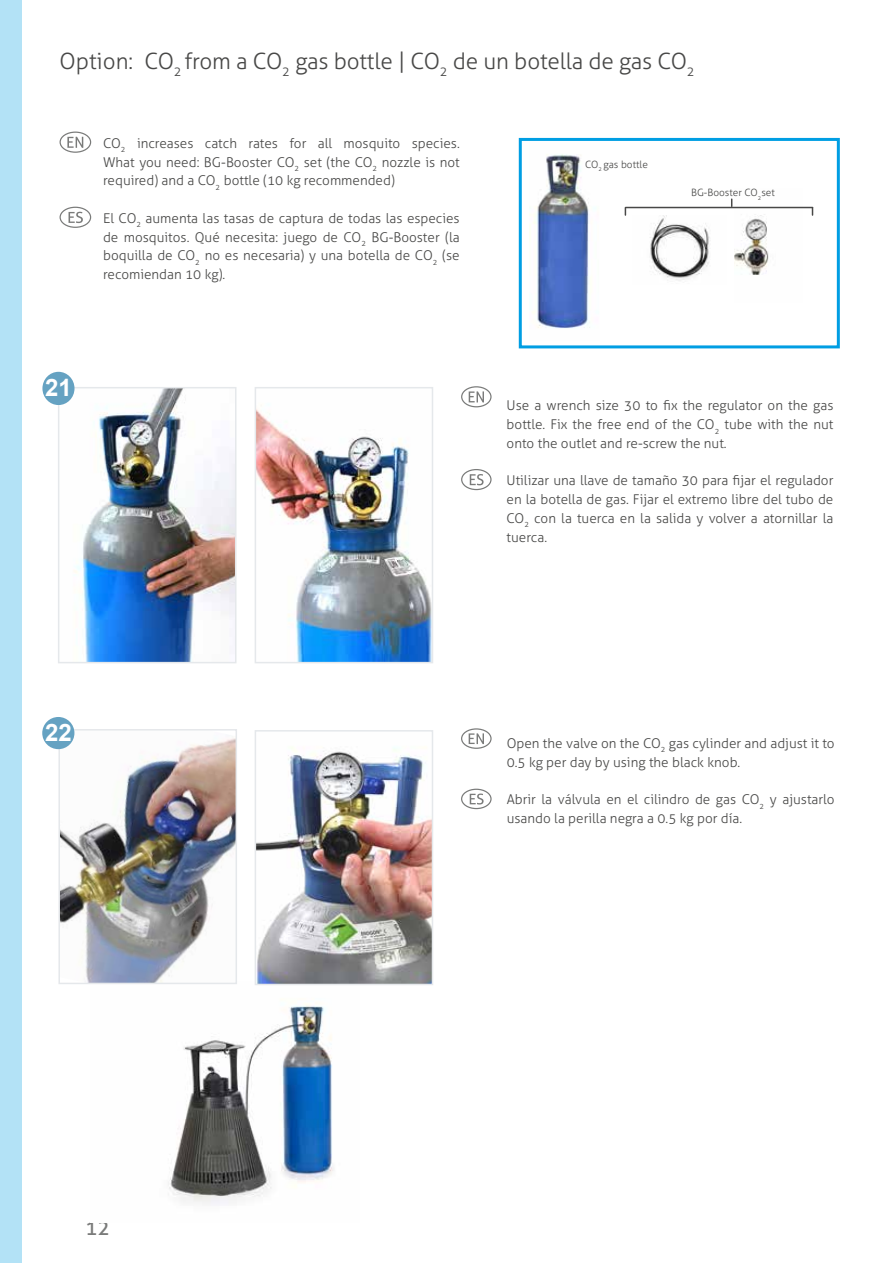
<style>
.page{position:relative;width:893px;height:1263px;background:#fff}
.page>*{position:absolute;margin:0;border:0;box-sizing:border-box;transform-origin:0 0}
.t1{font:700 24px "Arial";color:#fff}
.t2{font:300 22.5px "Aller";letter-spacing:-.01em;color:#484847}
.t3{font:21px "Aller";color:#7a7b7a}
.t4{font:300 13.5px/18.8px "Aller";color:#484847;text-align:justify}
.t5{font:300 10.05px "Aller";color:#484847}
</style>
<div class="page">
<svg style="left:60px;top:207px;width:31px;height:20px"></svg>
<div style="left:60px;top:207px;width:31px;height:21px;border:1px solid #7a7b7a;border-radius:50%"></div>
<svg style="left:69px;top:212px;width:14px;height:11px"></svg>
<svg style="left:60px;top:132px;width:31px;height:20px"></svg>
<div style="left:60px;top:132px;width:31px;height:21px;border:1px solid #7a7b7a;border-radius:50%"></div>
<svg style="left:67px;top:137px;width:16px;height:11px"></svg>
<img style="left:168px;top:1004px;width:166px;height:201px">
<img style="left:529px;top:154px;width:67px;height:175px">
<div style="left:519px;top:138px;width:321px;height:210px;border:3px solid #009ee3"></div>
<img style="left:734px;top:206px;width:68px;height:69px">
<hr style="left:625px;top:207px;width:188px;height:1px;background:#484847">
<svg style="left:462px;top:789px;width:29px;height:19px"></svg>
<div style="left:461px;top:789px;width:31px;height:20px;border:1px solid #7a7b7a;border-radius:50%"></div>
<svg style="left:470px;top:793px;width:14px;height:11px"></svg>
<svg style="left:462px;top:729px;width:29px;height:19px"></svg>
<div style="left:461px;top:728px;width:31px;height:21px;border:1px solid #7a7b7a;border-radius:50%"></div>
<svg style="left:469px;top:733px;width:15px;height:11px"></svg>
<img style="left:258px;top:404px;width:172px;height:256px">
<div style="left:255px;top:387px;width:178px;height:276px;border:2px solid #e5e8eb"></div>
<svg style="left:462px;top:470px;width:29px;height:19px"></svg>
<div style="left:461px;top:469px;width:31px;height:21px;border:1px solid #7a7b7a;border-radius:50%"></div>
<svg style="left:470px;top:474px;width:14px;height:11px"></svg>
<svg style="left:462px;top:387px;width:29px;height:20px"></svg>
<div style="left:461px;top:386px;width:31px;height:21px;border:1px solid #7a7b7a;border-radius:50%"></div>
<svg style="left:469px;top:391px;width:15px;height:11px"></svg>
<img style="left:63px;top:390px;width:170px;height:270px">
<div style="left:58px;top:387px;width:178px;height:276px;border:2px solid #e5e8eb"></div>
<img style="left:61px;top:732px;width:173px;height:249px">
<div style="left:58px;top:729px;width:179px;height:255px;border:2px solid #e5e8eb"></div>
<img style="left:258px;top:747px;width:172px;height:235px">
<div style="left:255px;top:730px;width:178px;height:255px;border:2px solid #e5e8eb"></div>
<img style="left:650px;top:216px;width:60px;height:65px">
<div style="left:42px;top:372px;width:33px;height:33px;background:#65a2c2;border-radius:50%"></div>
<div style="left:42px;top:717px;width:32px;height:32px;background:#65a2c2;border-radius:50%"></div>
<div style="left:0;top:0;width:21px;height:1263px;background:#b3e2f6"></div>
<h2 class="t2" style="left:60px;top:47px;width:637px">Option: CO<sub>2</sub> from a CO<sub>2</sub> gas bottle | CO<sub>2</sub> de un botella de gas CO<sub>2</sub></h2>
<p class="t4" style="left:103px;top:134px;width:358px">CO<sub>2</sub> increases catch rates for all mosquito species.<br>What you need: BG-Booster CO<sub>2</sub> set (the CO<sub>2</sub> nozzle is not required) and a CO<sub>2</sub> bottle (10 kg recommended)</p>
<p class="t4" style="left:103px;top:209px;width:358px">El CO<sub>2</sub> aumenta las tasas de captura de todas las especies de mosquitos. Qué necesita: juego de CO<sub>2</sub> BG-Booster (la boquilla de CO<sub>2</sub> no es necesaria) y una botella de CO<sub>2</sub> (se recomiendan 10 kg).</p>
<h1 class="t1" style="left:45px;top:371px;width:28px">21</h1>
<p class="t5" style="left:585px;top:158px;width:64px">CO<sub>2</sub> gas bottle</p>
<p class="t5" style="left:691px;top:187px;width:85px">BG-Booster CO<sub>2</sub>set</p>
<p class="t4" style="left:507px;top:396px;width:328px">Use a wrench size 30 to fix the regulator on the gas bottle. Fix the free end of the CO<sub>2</sub> tube with the nut onto the outlet and re-screw the nut.</p>
<p class="t4" style="left:506px;top:471px;width:328px">Utilizar una llave de tamaño 30 para fijar el regulador en la botella de gas. Fijar el extremo libre del tubo de CO<sub>2</sub> con la tuerca en la salida y volver a atornillar la tuerca.</p>
<h1 class="t1" style="left:45px;top:715px;width:28px">22</h1>
<p class="t4" style="left:507px;top:734px;width:329px">Open the valve on the CO<sub>2</sub> gas cylinder and adjust it to<br>0.5 kg per day by using the black knob.</p>
<p class="t4" style="left:507px;top:790px;width:330px">Abrir la válvula en el cilindro de gas CO<sub>2</sub> y ajustarlo usando la perilla negra a 0.5 kg por día.</p>
<h3 class="t3" style="left:85px;top:1215px;width:27px">12</h3>
</div>
